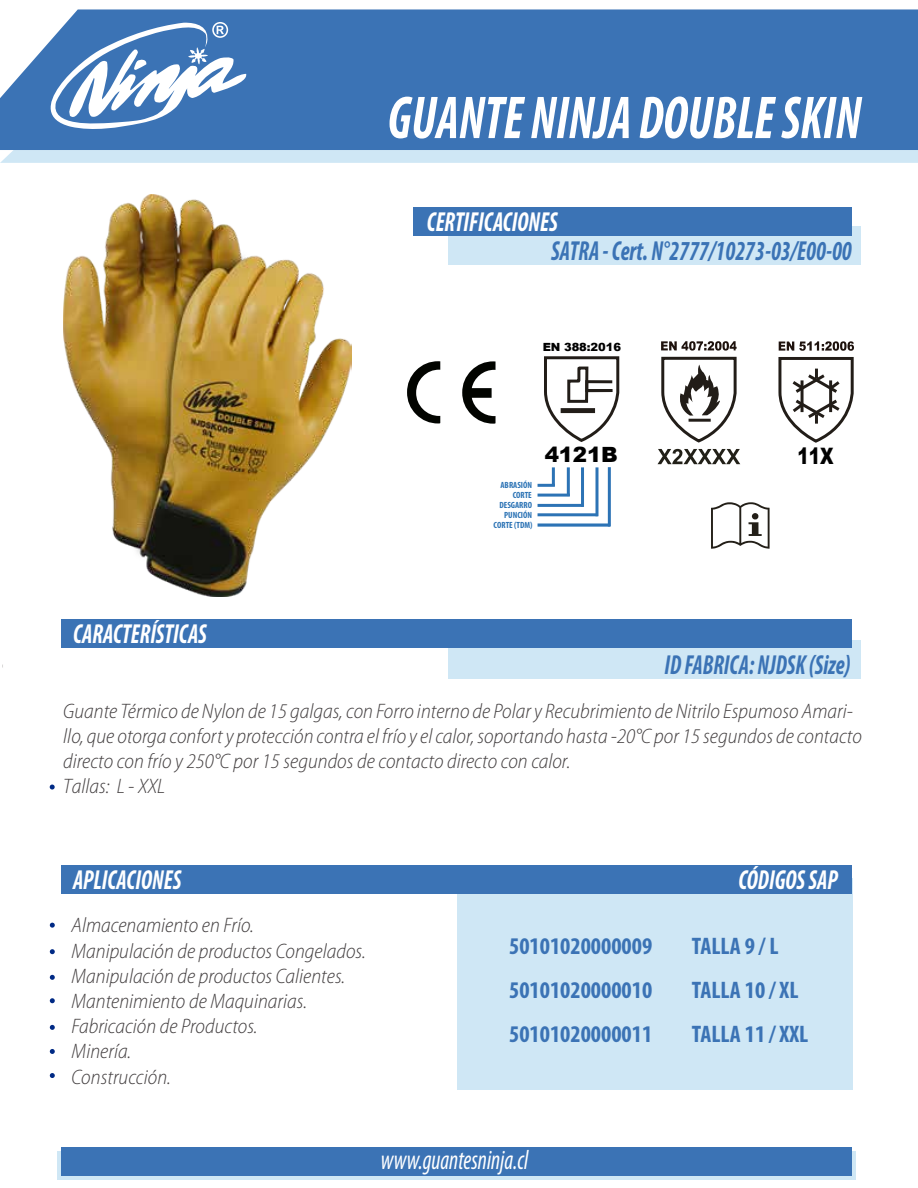
<style>
.page{position:relative;width:918px;height:1188px;background:#fff}
.page>*{position:absolute;margin:0;border:0;box-sizing:border-box;transform-origin:0 0}
.t1{font:italic 700 condensed 61.05px "Myriad Pro";color:#fff;scale:.84 1}
.t2{font:italic 700 condensed 27.6px "Myriad Pro";color:#3b73b5;scale:.84 1}
.t3{font:italic 700 condensed 27.6px "Myriad Pro";color:#fff;scale:.84 1}
.t4{font:italic condensed 27.6px "Myriad Pro";color:#fff;scale:.84 1}
.t5{font:700 condensed 24px/43.8px "Myriad Pro";color:#3b73b5;text-align:justify}
.t6{font:900 22.65px "Arial";color:#000;scale:.76 1}
.t7{font:italic 300 semi-condensed 21px/25.2px "Myriad Pro";color:#433f40}
.t8{font:900 21px "Arial";letter-spacing:-.005em;color:#000}
.t9{font:900 11.25px "Arial";letter-spacing:-.005em;color:#000}
.t10{font:700 condensed 9px/9.8px "Myriad Pro";color:#2c73b5;text-align:right}
</style>
<div class="page">
<div style="left:449px;top:226px;width:412px;height:39px;background:#cfe7f5"></div>
<svg style="left:57px;top:1151px;width:799px;height:29px;fill:#cfe7f5"></svg>
<div style="left:457px;top:878px;width:395px;height:212px;background:#cfe7f5"></div>
<div style="left:0;top:150px;width:918px;height:13px;background:#cfe7f5"></div>
<div style="left:0;top:9px;width:918px;height:141px;background:#3b73b5"></div>
<svg style="left:19px;top:22px;width:229px;height:110px"></svg>
<div style="left:414px;top:207px;width:438px;height:29px;background:#3b73b5"></div>
<div style="left:62px;top:866px;width:790px;height:28px;background:#3b73b5"></div>
<div style="left:62px;top:1147px;width:790px;height:28px;background:#3b73b5"></div>
<div style="left:448px;top:640px;width:413px;height:39px;background:#cfe7f5"></div>
<div style="left:62px;top:619px;width:790px;height:29px;background:#3b73b5"></div>
<img style="left:63px;top:195px;width:289px;height:402px">
<svg style="left:658px;top:449px;width:82px;height:15px"></svg>
<svg style="left:544px;top:356px;width:76px;height:86px"></svg>
<svg style="left:778px;top:341px;width:76px;height:102px"></svg>
<svg style="left:661px;top:341px;width:76px;height:100px"></svg>
<svg style="left:407px;top:361px;width:89px;height:63px"></svg>
<svg style="left:711px;top:502px;width:59px;height:47px"></svg>
<hr style="left:552px;top:467px;width:3px;height:19px;background:#2c73b5">
<hr style="left:538px;top:484px;width:17px;height:3px;background:#2c73b5">
<hr style="left:567px;top:467px;width:3px;height:29px;background:#2c73b5">
<hr style="left:538px;top:494px;width:32px;height:3px;background:#2c73b5">
<hr style="left:581px;top:467px;width:3px;height:40px;background:#2c73b5">
<hr style="left:538px;top:504px;width:46px;height:3px;background:#2c73b5">
<hr style="left:595px;top:467px;width:3px;height:49px;background:#2c73b5">
<hr style="left:538px;top:513px;width:60px;height:3px;background:#2c73b5">
<svg style="left:50px;top:923px;width:5px;height:5px"></svg>
<svg style="left:50px;top:949px;width:5px;height:5px"></svg>
<svg style="left:50px;top:975px;width:5px;height:5px"></svg>
<svg style="left:50px;top:998px;width:5px;height:5px"></svg>
<svg style="left:50px;top:1025px;width:5px;height:5px"></svg>
<svg style="left:50px;top:1049px;width:5px;height:5px"></svg>
<svg style="left:50px;top:1073px;width:5px;height:5px"></svg>
<hr style="left:608px;top:467px;width:3px;height:60px;background:#2c73b5">
<svg style="left:538px;top:523px;width:72px;height:4px"></svg>
<svg style="left:50px;top:785px;width:5px;height:5px"></svg>
<h1 class="t1" style="left:388px;top:80px;width:565px">GUANTE NINJA DOUBLE SKIN</h1>
<h2 class="t3" style="left:427px;top:204px;width:157px">CERTIFICACIONES</h2>
<h2 class="t2" style="left:551px;top:234px;width:360px">SATRA - Cert. N°2777/10273-03/E00-00</h2>
<h2 class="t3" style="left:73px;top:616px;width:161px">CARACTERÍSTICAS</h2>
<p class="t9" style="left:543px;top:339px;width:80px">EN 388:2016</p>
<p class="t10" style="left:501px;top:479px;width:33px;line-height:10.6px">ABRASIÓN<br>CORTE</p>
<p class="t10" style="left:494px;top:500px;width:40px">DESGARRO<br>PUNCIÓN<br>CORTE (TDM)</p>
<p class="t8" style="left:545px;top:439px;width:75px">4121B</p>
<p class="t6" style="left:797px;top:440px;width:49px">11X</p>
<h2 class="t2" style="left:665px;top:648px;width:223px">ID FABRICA: NJDSK (Size)</h2>
<p class="t7" style="left:63px;top:698px;width:800px">Guante Térmico de Nylon de 15 galgas,con Forro interno de Polary Recubrimiento de Nitrilo Espumoso Amari&shy;llo, que otorga conforty protección contra el frío yelcalor,soportando hasta -20°C por 15 segundos decontacto directo con frío y 250°C por 15 segundos de contacto directo con calor.<br>Tallas: L - XXL</p>
<h2 class="t3" style="left:73px;top:863px;width:130px">APLICACIONES</h2>
<h2 class="t3" style="left:738px;top:863px;width:120px">CÓDIGOS SAP</h2>
<p class="t7" style="left:72px;top:913px;width:296px">Almacenamiento en Frío.<br>Manipulación de productos Congelados.<br>Manipulación de productos Calientes.<br>Mantenimiento de Maquinarias.<br>Fabricación de Productos.<br>Minería.<br>Construcción.</p>
<p class="t5" style="left:509px;top:924px;width:145px">50101020000009<br>50101020000010<br>50101020000011</p>
<p class="t5" style="left:692px;top:924px;width:118px;text-align:left">TALLA 9 / L<br>TALLA 10 / XL<br>TALLA 11 / XXL</p>
<h2 class="t4" style="left:381px;top:1144px;width:177px">www.guantesninja.cl</h2>
</div>
